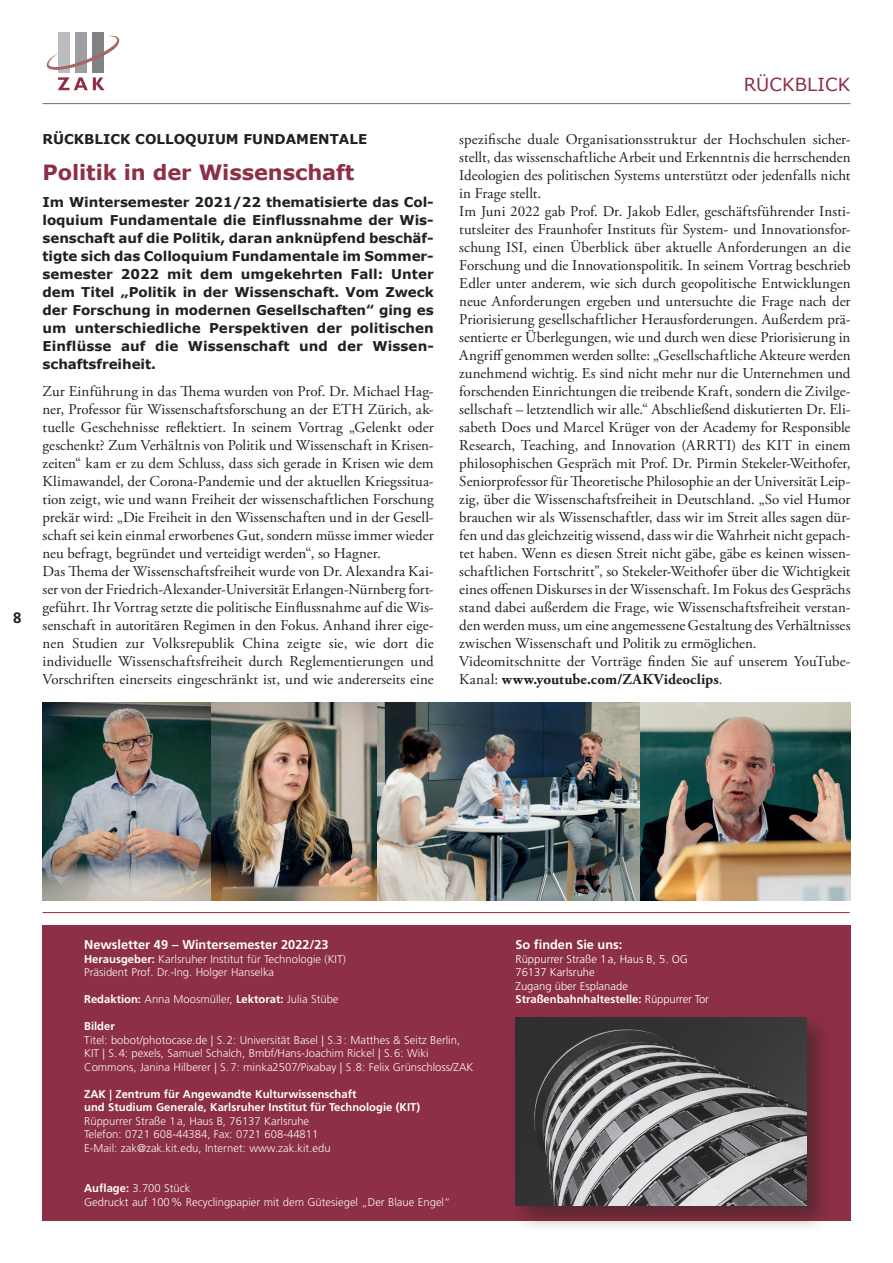
<style>
.page{position:relative;width:893px;height:1263px;background:#fff}
.page>*{position:absolute;margin:0;border:0;box-sizing:border-box;transform-origin:0 0}
.t1{font:700 21px "Verdana";letter-spacing:-.005em;color:#8d2f45}
.t2{font:18px "Verdana";letter-spacing:.005em;color:#8d2f45}
.t3{font:15px/18px "Adobe Garamond Pro";letter-spacing:.005em;color:#231f20}
.t4{font:700 15px "Frutiger LT Std";color:#231f20}
.t5{font:700 13.5px/18px "Verdana";color:#231f20;text-align:justify}
.t6{font:700 12.75px "Frutiger LT Std";color:#fff}
.t7{font:300 11.25px/13.5px "Frutiger LT Std";color:#f7f3f2}
.t8{font:700 11.25px/13.5px "Frutiger LT Std";color:#fff}
.t9{font:300 11.25px/13.5px "Frutiger LT Std";color:#fff}
.s1{font-weight:700}
.s2{font-weight:700;color:#fff}
</style>
<div class="page">
<div style="left:93px;top:32px;width:11px;height:41px;background:#808285"></div>
<div style="left:75px;top:32px;width:12px;height:41px;background:#9d9fa2"></div>
<div style="left:58px;top:32px;width:12px;height:41px;background:#bcbdc0"></div>
<svg style="left:47px;top:34px;width:72px;height:56px"></svg>
<img style="left:43px;top:702px;width:807px;height:198px">
<hr style="left:43px;top:103px;width:807px;height:1px;background:#6c6d70">
<hr style="left:42px;top:912px;width:807px;height:1px;background:#8d2f45">
<div style="left:42px;top:925px;width:808px;height:295px;background:#8d2f45"></div>
<div style="left:509px;top:1012px;width:325px;height:221px;background:#231f20;opacity:.5"></div>
<img style="left:515px;top:1018px;width:291px;height:188px">
<p class="t4" style="left:13px;top:609px;width:10px">8</p>
<p class="t5" style="left:43px;top:130px;width:326px">RÜCKBLICK COLLOQUIUM FUNDAMENTALE</p>
<h1 class="t1" style="left:43px;top:159px;width:313px">Politik in der Wissenschaft</h1>
<p class="t5" style="left:43px;top:193px;width:393px">Im Wintersemester 2021/22 thematisierte das Col&shy;loquium Fundamentale die Einflussnahme der Wis&shy;senschaft auf die Politik, daran anknüpfend beschäf&shy;tigte sich das Colloquium Fundamentale im Sommer&shy;semester 2022 mit dem umgekehrten Fall: Unter dem Titel „Politik in der Wissenschaft. Vom Zweck der Forschung in modernen Gesellschaften‟ ging es um unterschiedliche Perspektiven der politischen Einflüsse auf die Wissenschaft und der Wissen&shy;schaftsfreiheit.</p>
<p class="t3" style="left:43px;top:383px;width:393px">Zur Einführung in das Thema wurden von Prof. Dr. Michael Hag&shy;ner, Professor für Wissenschaftsforschung an der ETH Zürich, ak&shy;tuelle Geschehnisse reflektiert. In seinem Vortrag „Gelenkt oder geschenkt? Zum Verhältnis von Politik und Wissenschaft in Krisen&shy;zeiten“ kam er zu dem Schluss, dass sich gerade in Krisen wie dem Klimawandel, der Corona-Pandemie und der aktuellen Kriegssitua&shy;tion zeigt, wie und wann Freiheit der wissenschaftlichen Forschung prekär wird: „Die Freiheit in den Wissenschaften und in der Gesell&shy;schaft sei kein einmal erworbenes Gut, sondern müsse immer wieder neu befragt, begründet und verteidigt werden“, so Hagner.<br>Das Thema der Wissenschaftsfreiheit wurde von Dr. Alexandra Kai&shy;ser von der Friedrich-Alexander-Universität Erlangen-Nürnberg fort&shy;geführt. Ihr Vortrag setzte die politische Einflussnahme auf die Wis&shy;senschaft in autoritären Regimen in den Fokus. Anhand ihrer eige&shy;nen Studien zur Volksrepublik China zeigte sie, wie dort die individuelle Wissenschaftsfreiheit durch Reglementierungen und Vorschriften einerseits eingeschränkt ist, und wie andererseits eine</p>
<p class="t2" style="left:744px;top:73px;width:108px">RÜCKBLICK</p>
<p class="t3" style="left:459px;top:131px;width:393px">spezifische duale Organisationsstruktur der Hochschulen sicher&shy;stellt, das wissenschaftliche Arbeit und Erkenntnis die herrschenden Ideologien des politischen Systems unterstützt oder jedenfalls nicht in Frage stellt.<br>Im Juni 2022 gab Prof. Dr. Jakob Edler, geschäftsführender Insti&shy;tutsleiter des Fraunhofer Instituts für System- und Innovationsfor&shy;schung ISI, einen Überblick über aktuelle Anforderungen an die Forschung und die Innovationspolitik. In seinem Vortrag beschrieb Edler unter anderem, wie sich durch geopolitische Entwicklungen neue Anforderungen ergeben und untersuchte die Frage nach der Priorisierung gesellschaftlicher Herausforderungen. Außerdem prä&shy;sentierte er Überlegungen, wie und durch wen diese Priorisierung in Angriff genommen werden sollte: „Gesellschaftliche Akteure werden zunehmend wichtig. Es sind nicht mehr nur die Unternehmen und forschenden Einrichtungen die treibende Kraft, sondern die Zivilge&shy;sellschaft – letztendlich wir alle.“ Abschließend diskutierten Dr. Eli&shy;sabeth Does und Marcel Krüger von der Academy for Responsible Research, Teaching, and Innovation (ARRTI) des KIT in einem philosophischen Gespräch mit Prof. Dr. Pirmin Stekeler-Weithofer, Seniorprofessor für Theoretische Philosophie an der Universität Leip&shy;zig, über die Wissenschaftsfreiheit in Deutschland. „So viel Humor brauchen wir als Wissenschaftler, dass wir im Streit alles sagen dür&shy;fen und das gleichzeitig wissend, dass wir die Wahrheit nicht gepach&shy;tet haben. Wenn es diesen Streit nicht gäbe, gäbe es keinen wissen&shy;schaftlichen Fortschritt", so Stekeler-Weithofer über die Wichtigkeit eines offenen Diskurses in der Wissenschaft. Im Fokus des Gesprächs stand dabei außerdem die Frage, wie Wissenschaftsfreiheit verstan&shy;den werden muss, um eine angemessene Gestaltung des Verhältnisses zwischen Wissenschaft und Politik zu ermöglichen.<br>Videomitschnitte der Vorträge finden Sie auf unserem YouTube-Kanal: <span class="s1">www.youtube.com/ZAKVideoclips</span>.</p>
<p class="t6" style="left:84px;top:937px;width:246px">Newsletter 49 – Wintersemester 2022/23</p>
<p class="t7" style="left:84px;top:952px;width:263px"><span class="s2">Herausgeber:</span> Karlsruher Institut für Technologie (KIT)<br>Präsident Prof. Dr.-Ing. Holger Hanselka</p>
<p class="t7" style="left:84px;top:993px;width:256px"><span class="s2">Redaktion:</span> Anna Moosmüller, <span class="s2">Lektorat:</span> Julia Stübe</p>
<p class="t8" style="left:84px;top:1020px;width:32px">Bilder</p>
<p class="t7" style="left:84px;top:1033px;width:391px">Titel: bobot/photocase.de | S.2: Universität Basel | S.3: Matthes &amp; Seitz Berlin,<br>KIT | S.4: pexels, Samuel Schalch, Bmbf/Hans-Joachim Rickel | S.6: Wiki<br>Commons, Janina Hilberer | S.7: minka2507/Pixabay | S.8: Felix Grünschloss/ZAK</p>
<p class="t8" style="left:84px;top:1087px;width:338px">ZAK | Zentrum für Angewandte Kulturwissenschaft<br>und Studium Generale, Karlsruher Institut für Technologie (KIT)</p>
<p class="t7" style="left:84px;top:1114px;width:248px">Rüppurrer Straße 1a, Haus B, 76137 Karlsruhe<br>Telefon: 0721 608-44384, Fax: 0721 608-44811<br>E-Mail: zak@zak.kit.edu, Internet: www.zak.kit.edu</p>
<p class="t7" style="left:84px;top:1182px;width:368px"><span class="s2">Auflage:</span> 3.700 Stück<br>Gedruckt auf 100% Recyclingpapier mit dem Gütesiegel „Der Blaue Engel“</p>
<p class="t6" style="left:515px;top:937px;width:108px">So finden Sie uns:</p>
<p class="t9" style="left:515px;top:952px;width:195px">Rüppurrer Straße 1a, Haus B, 5. OG<br>76137 Karlsruhe<br>Zugang über Esplanade<br><span class="s1">Straßenbahnhaltestelle:</span> Rüppurrer Tor</p>
</div>
